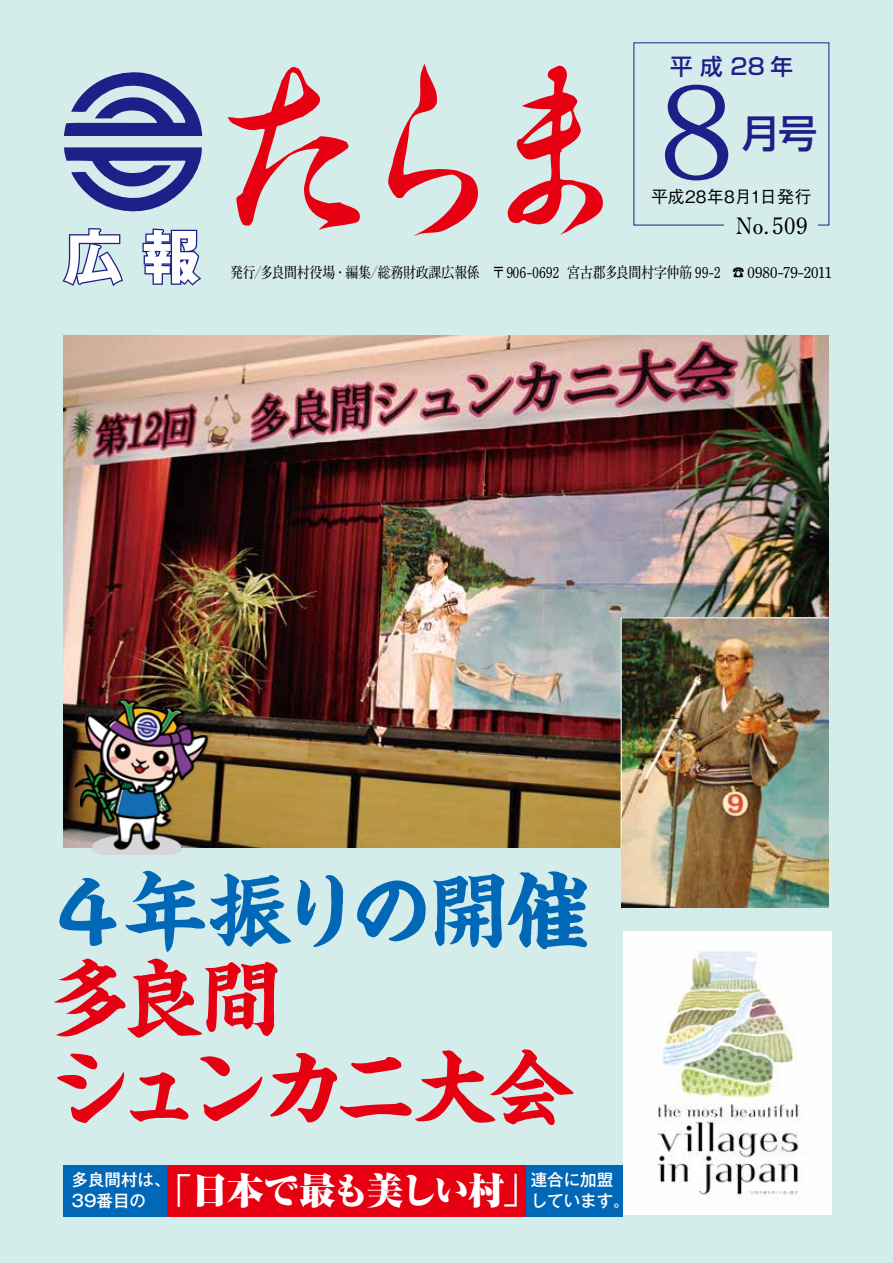
<style>
.page{position:relative;width:893px;height:1263px;background:#d4ecea}
.page>*{position:absolute;margin:0;border:0;box-sizing:border-box;transform-origin:0 0}
.t1{font:127.5px "Koz Min Pro";color:#1d2088}
.t2{font:700 88.65px "Kaisho MCBK1 Pro De";color:#0068b7}
.t3{font:700 83.85px/90px "Kaisho MCBK1 Pro De";letter-spacing:-.12em;color:#e60012}
.t4{font:700 83.85px "Kaisho MCBK1 Pro De";letter-spacing:-.075em;color:#0068b7}
.t5{font:700 58.5px "Gothic MB101 Pro";color:#fff}
.t6{font:500 39px "Shin Go Pro";color:#1d2088}
.t7{font:900 36px "Ryumin Pro";letter-spacing:-.04em;color:#fff}
.t8{font:700 22.5px "Futo Min A101 Pro";color:#000}
.t9{font:500 22.5px "Shin Go Pro";color:#1d2088}
.t10{font:500 16.95px "Gothic BBB Pro";letter-spacing:.005em;color:#000}
.t11{font:500 16.5px/21px "Gothic MB101 Pro";color:#fff}
.t12{font:700 15px "Futo Min A101 Pro";letter-spacing:-.025em;color:#000;scale:.86 1}
.t13{font:700 15px "Futo Min A101 Pro";letter-spacing:-.025em;color:#000;scale:.8 1}
</style>
<div class="page">
<svg style="left:64px;top:72px;width:138px;height:64px"></svg>
<svg style="left:64px;top:147px;width:138px;height:65px"></svg>
<svg style="left:227px;top:67px;width:133px;height:163px"></svg>
<svg style="left:388px;top:64px;width:90px;height:172px"></svg>
<svg style="left:508px;top:65px;width:95px;height:170px"></svg>
<svg style="left:62px;top:228px;width:61px;height:58px"></svg>
<svg style="left:142px;top:228px;width:60px;height:58px"></svg>
<svg style="left:633px;top:42px;width:196px;height:184px"></svg>
<img style="left:64px;top:336px;width:764px;height:512px">
<img style="left:623px;top:931px;width:208px;height:284px">
<div style="left:64px;top:1165px;width:559px;height:51px;background:#0068b7"></div>
<div style="left:167px;top:1165px;width:359px;height:51px;background:#e60012"></div>
<img style="left:622px;top:849px;width:206px;height:59px">
<img style="left:620px;top:617px;width:209px;height:232px">
<img style="left:74px;top:697px;width:137px;height:158px">
<h3 class="t9" style="left:670px;top:48px;width:124px">平成 28 年</h3>
<h1 class="t1" style="left:657px;top:41px;width:80px">8</h1>
<h3 class="t6" style="left:741px;top:102px;width:78px">月号</h3>
<h3 class="t5" style="left:64px;top:208px;width:138px">広報</h3>
<p class="t10" style="left:651px;top:183px;width:162px">平成28年8月1日発行</p>
<h3 class="t8" style="left:736px;top:208px;width:74px">No.509</h3>
<p class="t12" style="left:230px;top:261px;width:384px">発行／多良間村役場・編集／総務財政課広報係　〒906-0692</p>
<p class="t12" style="left:567px;top:261px;width:180px">宮古郡多良間村字仲筋 99-2</p>
<p class="t13" style="left:732px;top:261px;width:127px">☎ 0980-79-2011</p>
<h3 class="t4" style="left:125px;top:839px;width:468px">年振りの開催</h3>
<h2 class="t2" style="left:43px;top:835px;width:90px">４</h2>
<h3 class="t3" style="left:48px;top:941px;width:526px">多良間<br>シュンカニ大会</h3>
<p class="t11" style="left:72px;top:1167px;width:101px">多良間村は、<br>39番目の</p>
<h3 class="t7" style="left:156px;top:1161px;width:384px">「日本で最も美しい村」</h3>
<p class="t11" style="left:531px;top:1167px;width:84px">連合に加盟</p>
<p class="t11" style="left:531px;top:1188px;width:101px">しています。</p>
</div>
